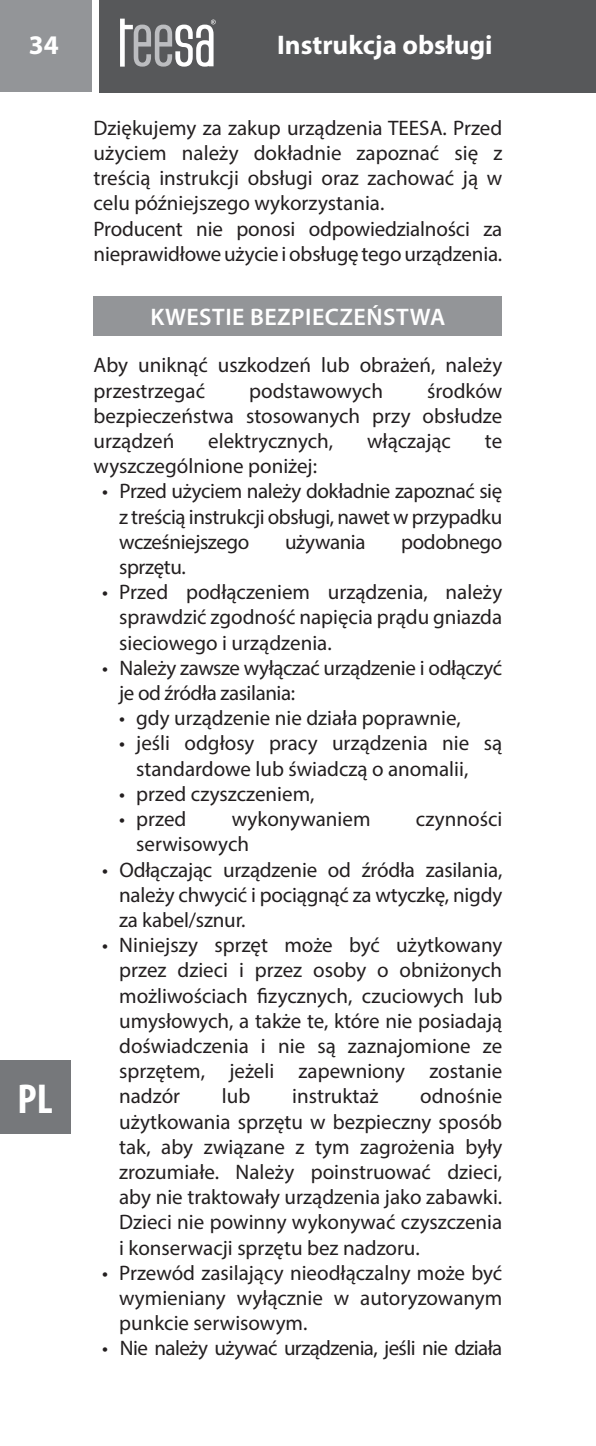
<style>
.page{position:relative;width:596px;height:1446px;background:#fff}
.page>*{position:absolute;margin:0;border:0;box-sizing:border-box;transform-origin:0 0}
.t1{font:700 condensed 42px "Myriad Pro";color:#fff}
.t2{font:700 27px "Myriad Pro";color:#fff}
.t3{font:600 24px "Myriad Pro";letter-spacing:.02em;color:#fff}
.t4{font:21px/25.2px "Myriad Pro";color:#231f20;text-align:justify}
.t5{font:21px/25.2px "Myriad Pro";letter-spacing:-.02em;color:#231f20}
.t6{font:21px "Myriad Pro";letter-spacing:-.03em;color:#231f20}
</style>
<div class="page">
<div style="left:0;top:1060px;width:70px;height:74px;background:#76787b"></div>
<div style="left:0;top:0;width:92px;height:92px;background:#939598"></div>
<div style="left:99px;top:0;width:496px;height:92px;background:#57585a"></div>
<svg style="left:120px;top:19px;width:95px;height:48px"></svg>
<div style="left:94px;top:296px;width:408px;height:40px;background:#939598"></div>
<p class="t2" style="left:29px;top:30px;width:31px">34</p>
<p class="t2" style="left:277px;top:30px;width:217px">Instrukcja obsługi</p>
<h1 class="t1" style="left:17px;top:1074px;width:37px">PL</h1>
<p class="t4" style="left:94px;top:116px;width:410px;text-align:left">Dziękujemy za zakup urządzenia TEESA. Przed użyciem należy dokładnie zapoznać się z treścią instrukcji obsługi oraz zachować ją w celu późniejszego wykorzystania.<br>Producent nie ponosi odpowiedzialności za nieprawidłowe użycie i obsługę tego urządzenia.</p>
<p class="t3" style="left:150px;top:304px;width:296px">KWESTIE BEZPIECZEŃSTWA</p>
<p class="t4" style="left:94px;top:353px;width:410px">Aby uniknąć uszkodzeń lub obrażeń, należy przestrzegać</p>
<p class="t4" style="left:94px;top:378px;width:410px;text-indent:333px">środków bezpieczeństwa stosowanych przy obsłudze urządzeń</p>
<p class="t4" style="left:249px;top:378px;width:135px">podstawowych</p>
<p class="t4" style="left:208px;top:429px;width:126px">elektrycznych,</p>
<p class="t4" style="left:367px;top:429px;width:85px">włączając</p>
<p class="t4" style="left:484px;top:429px;width:19px">te</p>
<p class="t4" style="left:94px;top:454px;width:225px">wyszczególnione poniżej:</p>
<p class="t4" style="left:119px;top:478px;width:384px;text-indent:-17px">• Przed użyciem należy dokładnie zapoznać się z treścią instrukcji obsługi, nawet w przypadku wcześniejszego</p>
<p class="t5" style="left:285px;top:529px;width:82px">używania</p>
<p class="t5" style="left:401px;top:529px;width:102px">podobnego</p>
<p class="t5" style="left:119px;top:555px;width:68px">sprzętu.</p>
<p class="t4" style="left:119px;top:579px;width:384px;text-indent:-17px">• Przed podłączeniem urządzenia, należy sprawdzić zgodność napięcia prądu gniazda sieciowego i urządzenia.</p>
<p class="t5" style="left:119px;top:655px;width:384px;text-indent:-17px">• Należy zawsze wyłączać urządzenie i odłączyć je od źródła zasilania:</p>
<p class="t4" style="left:119px;top:705px;width:343px">• gdy urządzenie nie działa poprawnie,</p>
<p class="t4" style="left:136px;top:730px;width:367px;text-indent:-17px">• jeśli odgłosy pracy urządzenia nie są standardowe lub świadczą o anomalii,</p>
<p class="t4" style="left:119px;top:781px;width:197px">• przed czyszczeniem,</p>
<p class="t4" style="left:119px;top:806px;width:69px">• przed</p>
<p class="t4" style="left:232px;top:807px;width:140px">wykonywaniem</p>
<p class="t4" style="left:415px;top:807px;width:88px">czynności</p>
<p class="t4" style="left:136px;top:832px;width:114px">serwisowych</p>
<p class="t4" style="left:119px;top:856px;width:384px;text-indent:-17px">• Odłączając urządzenie od źródła zasilania, należy chwycić i pociągnąć za wtyczkę, nigdy za kabel/sznur.</p>
<p class="t4" style="left:119px;top:932px;width:384px;text-indent:-17px">• Niniejszy sprzęt może być użytkowany przez dzieci i przez osoby o obniżonych możliwościach fizycznych, czuciowych lub umysłowych, a także te, które nie posiadają doświadczenia i nie są zaznajomione ze sprzętem, jeżeli zapewniony zostanie nadzór</p>
<p class="t4" style="left:119px;top:1084px;width:384px;text-indent:301px">odnośnie użytkowania sprzętu w bezpieczny sposób tak, aby związane z tym zagrożenia były zrozumiałe. Należy poinstruować dzieci, aby nie traktowały urządzenia jako zabawki.<br>Dzieci nie powinny wykonywać czyszczenia i konserwacji sprzętu bez nadzoru.</p>
<p class="t4" style="left:119px;top:1260px;width:384px;text-indent:-17px">• Przewód zasilający nieodłączalny może być wymieniany wyłącznie w autoryzowanym punkcie serwisowym.</p>
<p class="t6" style="left:102px;top:1335px;width:401px">• Nie należy używać urządzenia, jeśli nie działa</p>
<p class="t4" style="left:222px;top:1084px;width:30px">lub</p>
<p class="t4" style="left:292px;top:1084px;width:88px">instruktaż</p>
</div>
